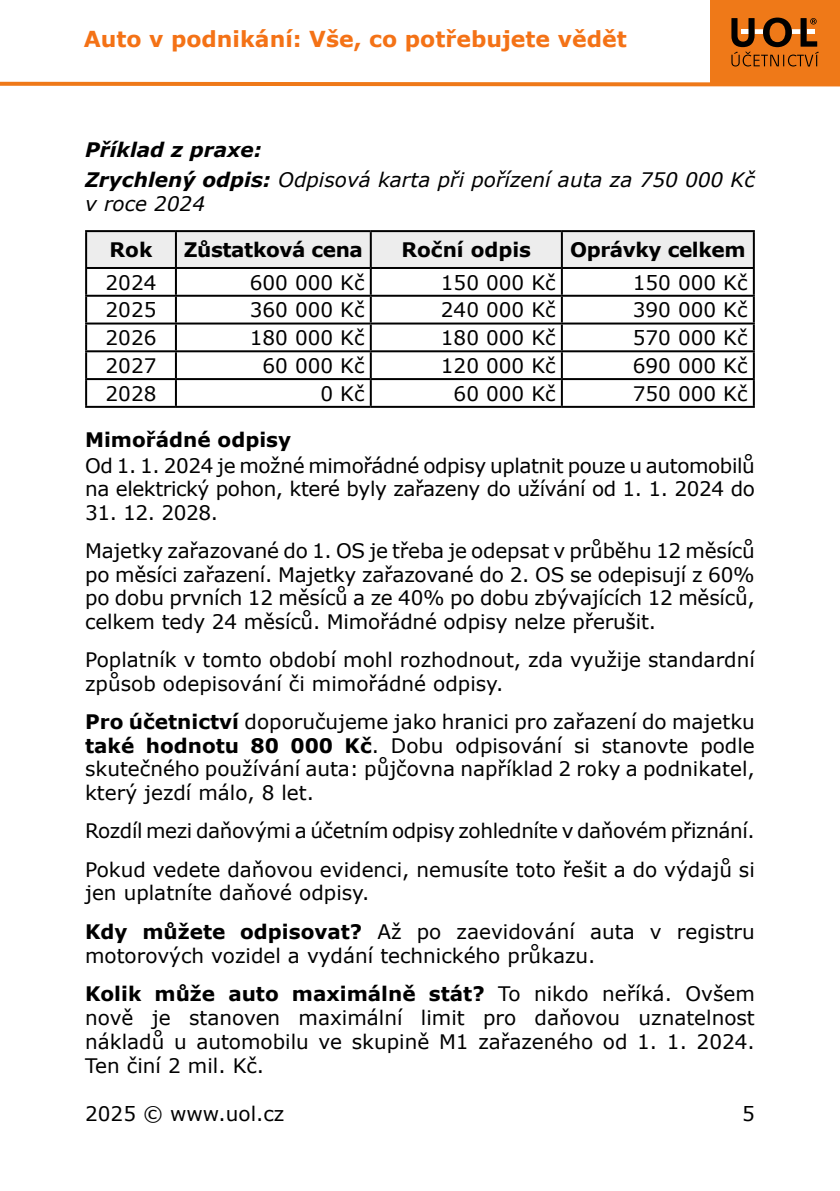
<style>
.page{position:relative;width:840px;height:1191px;background:#fff}
.page>*{position:absolute;margin:0;border:0;box-sizing:border-box;transform-origin:0 0}
.t1{font:700 22px "Verdana";color:#f47216}
.Odstavec_3mm{font:20px/23.4px "Verdana";color:#000}
.Odstavec_3mm-2{font:20px/23.4px "Verdana";letter-spacing:-.02em;color:#000}
.Odstavec_0{font:20px/23.8px "Verdana";color:#000;text-align:justify}
.tab{font:20px "Verdana";color:#000}
.Kurzíva{font:italic 20px/24px "Verdana";color:#000}
.tab-2{font:700 20px "Verdana";letter-spacing:-.02em;color:#000}
.BOLD{font:700 20px "Verdana";color:#000}
.Bold_kurzíva{font:italic 700 20px "Verdana";color:#000}
.tab-3{font:700 20px "Verdana";color:#000}
.s1{font-weight:700}
</style>
<div class="page">
<div style="left:710px;top:0;width:129px;height:84px;background:#ef7918"></div>
<svg style="left:0;top:81px;width:839px;height:6px"></svg>
<svg style="left:731px;top:18px;width:87px;height:48px"></svg>
<div style="left:87px;top:232px;width:665px;height:35px;background:#ededed"></div>
<hr style="left:85px;top:230px;width:91px;height:2px;background:#000">
<hr style="left:85px;top:232px;width:2px;height:35px;background:#000">
<hr style="left:176px;top:230px;width:194px;height:2px;background:#000">
<hr style="left:175px;top:232px;width:2px;height:35px;background:#000">
<hr style="left:370px;top:230px;width:191px;height:2px;background:#000">
<hr style="left:369px;top:232px;width:2px;height:35px;background:#000">
<hr style="left:561px;top:230px;width:193px;height:2px;background:#000">
<hr style="left:560px;top:232px;width:2px;height:35px;background:#000">
<hr style="left:752px;top:232px;width:2px;height:35px;background:#000">
<hr style="left:85px;top:267px;width:91px;height:2px;background:#000">
<hr style="left:85px;top:269px;width:2px;height:26px;background:#000">
<hr style="left:176px;top:267px;width:194px;height:2px;background:#000">
<hr style="left:175px;top:269px;width:2px;height:26px;background:#000">
<hr style="left:370px;top:267px;width:191px;height:2px;background:#000">
<hr style="left:369px;top:269px;width:2px;height:26px;background:#000">
<hr style="left:561px;top:267px;width:193px;height:2px;background:#000">
<hr style="left:560px;top:269px;width:2px;height:26px;background:#000">
<hr style="left:752px;top:269px;width:2px;height:26px;background:#000">
<hr style="left:85px;top:295px;width:91px;height:2px;background:#000">
<hr style="left:85px;top:297px;width:2px;height:25px;background:#000">
<hr style="left:176px;top:295px;width:194px;height:2px;background:#000">
<hr style="left:175px;top:297px;width:2px;height:25px;background:#000">
<hr style="left:370px;top:295px;width:191px;height:2px;background:#000">
<hr style="left:369px;top:297px;width:2px;height:25px;background:#000">
<hr style="left:561px;top:295px;width:193px;height:2px;background:#000">
<hr style="left:560px;top:297px;width:2px;height:25px;background:#000">
<hr style="left:752px;top:297px;width:2px;height:25px;background:#000">
<hr style="left:85px;top:322px;width:91px;height:2px;background:#000">
<hr style="left:85px;top:324px;width:2px;height:26px;background:#000">
<hr style="left:176px;top:322px;width:194px;height:2px;background:#000">
<hr style="left:175px;top:324px;width:2px;height:26px;background:#000">
<hr style="left:370px;top:322px;width:191px;height:2px;background:#000">
<hr style="left:369px;top:324px;width:2px;height:26px;background:#000">
<hr style="left:561px;top:322px;width:193px;height:2px;background:#000">
<hr style="left:560px;top:324px;width:2px;height:26px;background:#000">
<hr style="left:752px;top:324px;width:2px;height:26px;background:#000">
<hr style="left:85px;top:350px;width:91px;height:2px;background:#000">
<hr style="left:85px;top:352px;width:2px;height:26px;background:#000">
<hr style="left:176px;top:350px;width:194px;height:2px;background:#000">
<hr style="left:175px;top:352px;width:2px;height:26px;background:#000">
<hr style="left:370px;top:350px;width:191px;height:2px;background:#000">
<hr style="left:369px;top:352px;width:2px;height:26px;background:#000">
<hr style="left:561px;top:350px;width:193px;height:2px;background:#000">
<hr style="left:560px;top:352px;width:2px;height:26px;background:#000">
<hr style="left:752px;top:352px;width:2px;height:26px;background:#000">
<hr style="left:85px;top:378px;width:91px;height:2px;background:#000">
<hr style="left:85px;top:380px;width:2px;height:26px;background:#000">
<hr style="left:176px;top:378px;width:194px;height:2px;background:#000">
<hr style="left:175px;top:380px;width:2px;height:26px;background:#000">
<hr style="left:370px;top:378px;width:191px;height:2px;background:#000">
<hr style="left:369px;top:380px;width:2px;height:26px;background:#000">
<hr style="left:561px;top:378px;width:193px;height:2px;background:#000">
<hr style="left:560px;top:380px;width:2px;height:26px;background:#000">
<hr style="left:752px;top:380px;width:2px;height:26px;background:#000">
<hr style="left:85px;top:406px;width:91px;height:2px;background:#000">
<hr style="left:176px;top:406px;width:194px;height:2px;background:#000">
<hr style="left:370px;top:406px;width:191px;height:2px;background:#000">
<hr style="left:561px;top:406px;width:193px;height:2px;background:#000">
<p class="t1" style="left:84px;top:24px;width:544px">Auto v podnikání: Vše, co potřebujete vědět</p>
<p class="Bold_kurzíva" style="left:85px;top:136px;width:178px">Příklad z praxe:</p>
<p class="Kurzíva" style="left:85px;top:167px;width:670px"><span class="s1">Zrychlený odpis:</span> Odpisová karta při pořízení auta za 750 000 Kč v roce 2024</p>
<p class="tab-2" style="left:109px;top:236px;width:44px">Rok</p>
<p class="tab-2" style="left:184px;top:236px;width:180px">Zůstatková cena</p>
<p class="tab-3" style="left:401px;top:236px;width:131px">Roční odpis</p>
<p class="tab-2" style="left:570px;top:236px;width:177px">Oprávky celkem</p>
<p class="tab" style="left:105px;top:268px;width:52px">2024</p>
<p class="tab" style="left:250px;top:268px;width:116px">600 000 Kč</p>
<p class="tab" style="left:440px;top:268px;width:116px">150 000 Kč</p>
<p class="tab" style="left:632px;top:268px;width:116px">150 000 Kč</p>
<p class="tab" style="left:105px;top:296px;width:52px">2025</p>
<p class="tab" style="left:250px;top:296px;width:116px">360 000 Kč</p>
<p class="tab" style="left:440px;top:296px;width:116px">240 000 Kč</p>
<p class="tab" style="left:632px;top:296px;width:116px">390 000 Kč</p>
<p class="tab" style="left:105px;top:324px;width:52px">2026</p>
<p class="tab" style="left:250px;top:324px;width:116px">180 000 Kč</p>
<p class="tab" style="left:440px;top:324px;width:116px">180 000 Kč</p>
<p class="tab" style="left:632px;top:324px;width:116px">570 000 Kč</p>
<p class="tab" style="left:105px;top:352px;width:52px">2027</p>
<p class="tab" style="left:262px;top:352px;width:103px">60 000 Kč</p>
<p class="tab" style="left:440px;top:352px;width:116px">120 000 Kč</p>
<p class="tab" style="left:632px;top:352px;width:116px">690 000 Kč</p>
<p class="tab" style="left:105px;top:379px;width:52px">2028</p>
<p class="tab" style="left:320px;top:379px;width:46px">0 Kč</p>
<p class="tab" style="left:453px;top:379px;width:103px">60 000 Kč</p>
<p class="tab" style="left:632px;top:379px;width:116px">750 000 Kč</p>
<p class="BOLD" style="left:85px;top:425px;width:207px">Mimořádné odpisy</p>
<p class="Odstavec_3mm-2" style="left:85px;top:453px;width:671px">Od 1. 1. 2024 je možné mimořádné odpisy uplatnit pouze u automobilů na elektrický pohon, které byly zařazeny do užívání od 1. 1. 2024 do</p>
<p class="Odstavec_3mm" style="left:85px;top:500px;width:134px">31. 12. 2028.</p>
<p class="Odstavec_3mm" style="left:85px;top:539px;width:670px;text-align:justify">Majetky zařazované do 1. OS je třeba je odepsat v průběhu 12 měsíců po měsíci zařazení. Majetky zařazované do 2. OS se odepisují z 60% po dobu prvních 12 měsíců a ze 40% po dobu zbývajících 12 měsíců, celkem tedy 24 měsíců. Mimořádné odpisy nelze přerušit.</p>
<p class="Odstavec_3mm" style="left:85px;top:648px;width:670px">Poplatník v tomto období mohl rozhodnout, zda využije standardní způsob odepisování či mimořádné odpisy.</p>
<p class="Odstavec_3mm" style="left:85px;top:710px;width:671px;text-align:justify"><span class="s1">Pro účetnictví</span> doporučujeme jako hranici pro zařazení do majetku <span class="s1">také hodnotu 80 000 Kč</span>. Dobu odpisování si stanovte podle skutečného používání auta: půjčovna například 2 roky a podnikatel, který jezdí málo, 8 let.</p>
<p class="Odstavec_3mm-2" style="left:85px;top:819px;width:671px">Rozdíl mezi daňovými a účetním odpisy zohledníte v daňovém přiznání.</p>
<p class="Odstavec_3mm" style="left:85px;top:858px;width:670px">Pokud vedete daňovou evidenci, nemusíte toto řešit a do výdajů si jen uplatníte daňové odpisy.</p>
<p class="Odstavec_3mm" style="left:85px;top:920px;width:670px"><span class="s1">Kdy můžete odpisovat?</span> Až po zaevidování auta v registru motorových vozidel a vydání technického průkazu.</p>
<p class="Odstavec_0" style="left:85px;top:982px;width:671px"><span class="s1">Kolik může auto maximálně stát?</span> To nikdo neříká. Ovšem nově je stanoven maximální limit pro daňovou uznatelnost nákladů u automobilu ve skupině M1 zařazeného od 1. 1. 2024.<br>Ten činí 2 mil. Kč.</p>
<p class="Odstavec_3mm" style="left:85px;top:1102px;width:201px">2025 © www.uol.cz</p>
<p class="Odstavec_3mm" style="left:741px;top:1102px;width:14px">5</p>
</div>
